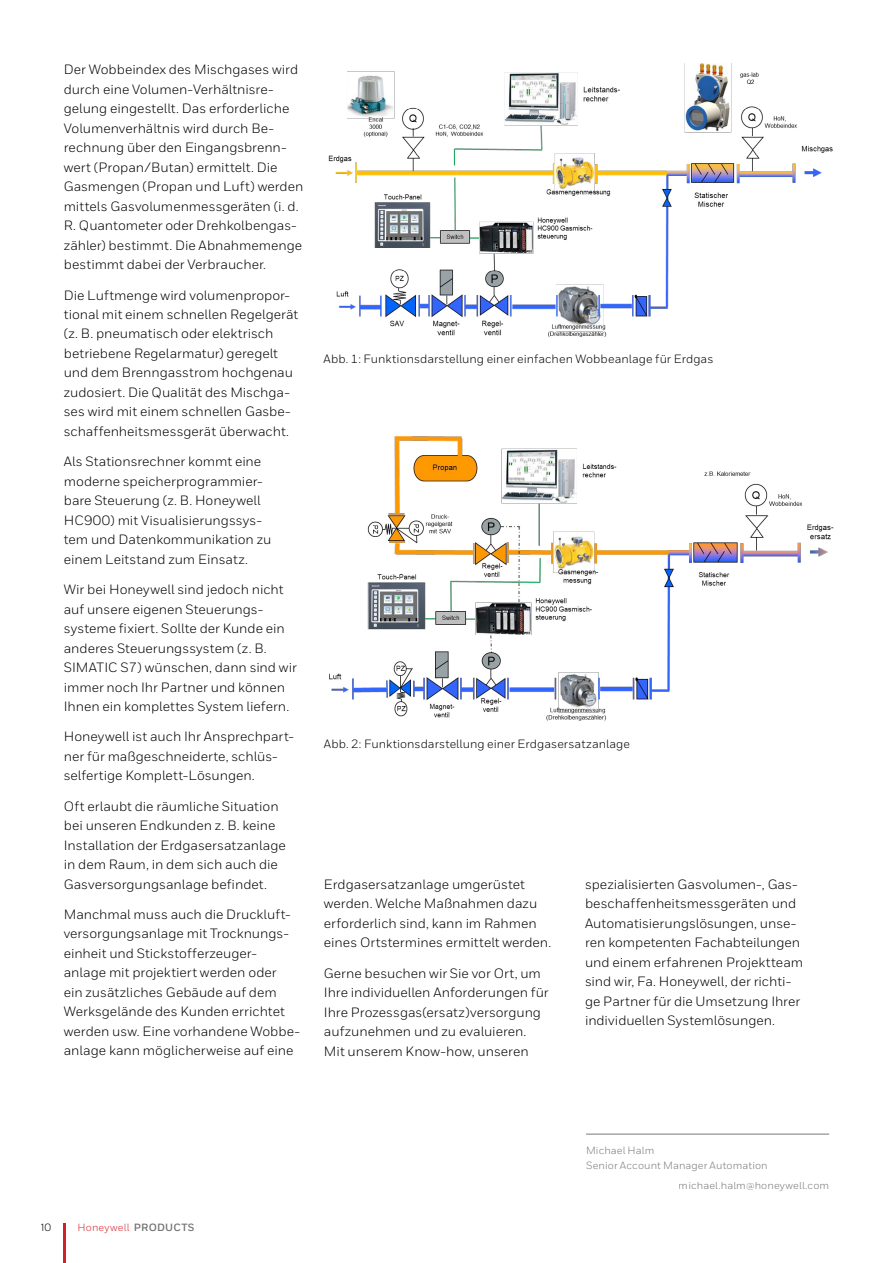
<style>
.page{position:relative;width:893px;height:1263px;background:#fff}
.page>*{position:absolute;margin:0;border:0;box-sizing:border-box;transform-origin:0 0}
.t1{font:13.5px/19.5px "Honeywell Sans";color:#000}
.t2{font:12px "Honeywell Sans";letter-spacing:.005em;color:#000}
.t3{font:10.5px/15.6px "Honeywell Sans";letter-spacing:.005em;color:#78797b}
.t4{font:10.5px "Honeywell Sans";letter-spacing:.015em;color:#d52a2f}
.t5{font:10.5px "Honeywell Sans";color:#000}
.s1{font-weight:700;color:#707174}
</style>
<div class="page">
<hr style="left:63px;top:1223px;width:3px;height:40px;background:#d42029">
<img style="left:328px;top:64px;width:505px;height:273px">
<img style="left:329px;top:437px;width:505px;height:284px">
<hr style="left:586px;top:1134px;width:243px;height:1px;background:#78797b">
<p class="t1" style="left:64px;top:60px;width:241px">Der Wobbeindex des Mischgases wird durch eine Volumen-Verhältnisre&shy;gelung eingestellt. Das erforderliche Volumenverhältnis wird durch Be&shy;rechnung über den Eingangsbrenn&shy;wert (Propan/Butan) ermittelt. Die Gasmengen (Propan und Luft) werden mittels Gasvolumenmessgeräten (i. d.<br>R. Quantometer oder Drehkolbengas&shy;zähler) bestimmt. Die Abnahmemenge bestimmt dabei der Verbraucher.</p>
<p class="t1" style="left:64px;top:285px;width:236px">Die Luftmenge wird volumenpropor&shy;tional mit einem schnellen Regelgerät (z. B. pneumatisch oder elektrisch betriebene Regelarmatur) geregelt und dem Brenngasstrom hochgenau zudosiert. Die Qualität des Mischga&shy;ses wird mit einem schnellen Gasbe&shy;schaffenheitsmessgerät überwacht.</p>
<p class="t1" style="left:64px;top:452px;width:209px">Als Stationsrechner kommt eine moderne speicherprogrammier&shy;bare Steuerung (z. B. Honeywell<br>HC900) mit Visualisierungssys&shy;tem und Datenkommunikation zu einem Leitstand zum Einsatz.</p>
<p class="t1" style="left:64px;top:580px;width:235px">Wir bei Honeywell sind jedoch nicht auf unsere eigenen Steuerungs&shy;systeme fixiert. Sollte der Kunde ein anderes Steuerungssystem (z. B.<br>SIMATIC S7) wünschen, dann sind wir immer noch Ihr Partner und können Ihnen ein komplettes System liefern.</p>
<p class="t1" style="left:64px;top:727px;width:232px">Honeywell ist auch Ihr Ansprechpart&shy;ner für maßgeschneiderte, schlüs&shy;selfertige Komplett-Lösungen.</p>
<p class="t1" style="left:64px;top:796px;width:224px">Oft erlaubt die räumliche Situation bei unseren Endkunden z. B. keine Installation der Erdgasersatzanlage in dem Raum, in dem sich auch die Gasversorgungsanlage befindet.</p>
<p class="t1" style="left:64px;top:904px;width:238px">Manchmal muss auch die Druckluft&shy;versorgungsanlage mit Trocknungs&shy;einheit und Stickstofferzeuger&shy;anlage mit projektiert werden oder<br>ein zusätzliches Gebäude auf dem Werksgelände des Kunden errichtet werden usw. Eine vorhandene Wobbe&shy;anlage kann möglicherweise auf eine</p>
<p class="t2" style="left:323px;top:352px;width:391px">Abb. 1: Funktionsdarstellung einer einfachen Wobbeanlage für Erdgas</p>
<p class="t2" style="left:324px;top:736px;width:308px">Abb. 2: Funktionsdarstellung einer Erdgasersatzanlage</p>
<p class="t1" style="left:324px;top:874px;width:229px">Erdgasersatzanlage umgerüstet werden. Welche Maßnahmen dazu erforderlich sind, kann im Rahmen eines Ortstermines ermittelt werden.</p>
<p class="t1" style="left:324px;top:963px;width:226px">Gerne besuchen wir Sie vor Ort, um Ihre individuellen Anforderungen für Ihre Prozessgas(ersatz)versorgung aufzunehmen und zu evaluieren.<br>Mit unserem Know-how, unseren</p>
<p class="t1" style="left:585px;top:874px;width:220px">spezialisierten Gasvolumen-, Gas&shy;beschaffenheitsmessgeräten und Automatisierungslösungen, unse&shy;ren kompetenten Fachabteilungen und einem erfahrenen Projektteam sind wir, Fa. Honeywell, der richti&shy;ge Partner für die Umsetzung Ihrer individuellen Systemlösungen.</p>
<p class="t5" style="left:41px;top:1221px;width:12px">10</p>
<p class="t4" style="left:78px;top:1221px;width:119px">Honeywell <span class="s1">PRODUCTS</span></p>
<p class="t3" style="left:586px;top:1142px;width:183px">Michael Halm<br>Senior Account Manager Automation</p>
<p class="t3" style="left:679px;top:1178px;width:152px">michael.halm@honeywell.com</p>
</div>
